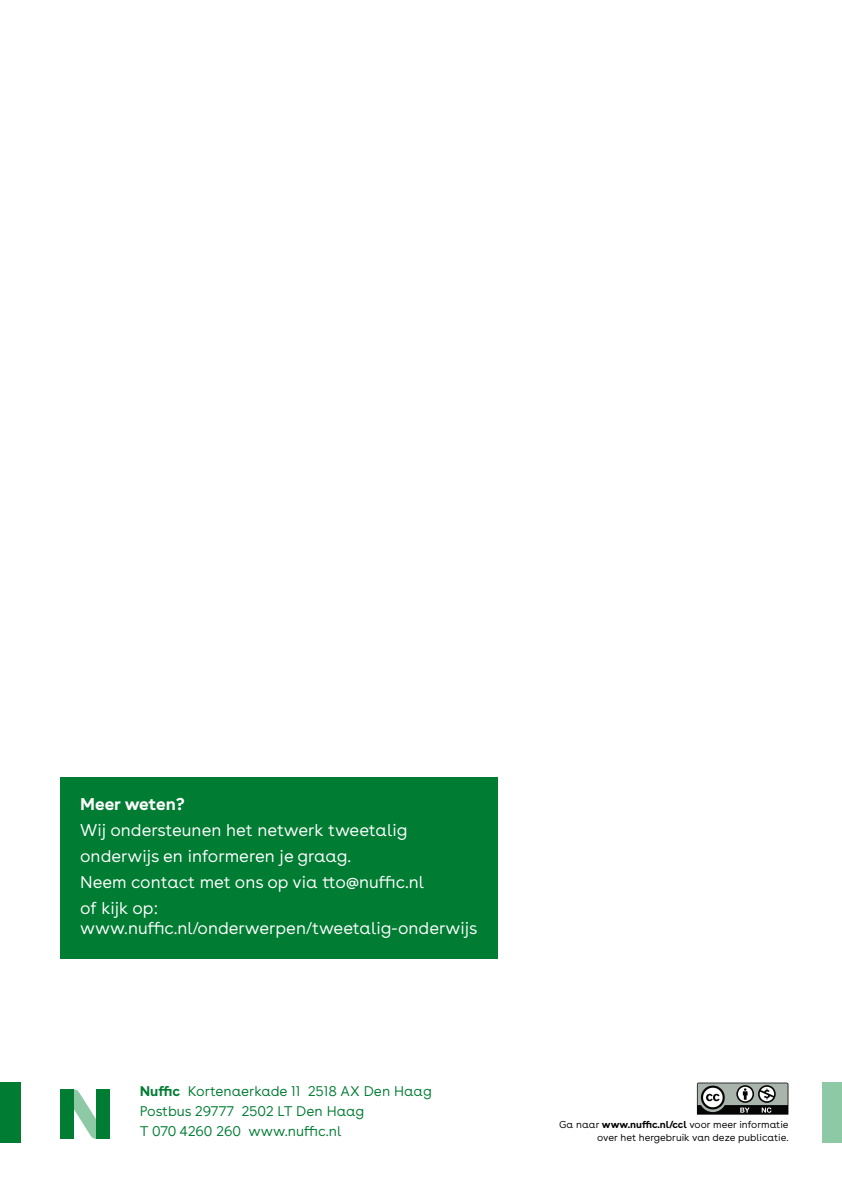
<style>
.page{position:relative;width:842px;height:1191px;background:#fff}
.page>*{position:absolute;margin:0;border:0;box-sizing:border-box;transform-origin:0 0}
.P_-_Platte_tekst{font:300 17px/26px "Buenos Aires";color:#fff}
.P_-_Platte_tekst-2{font:700 17px "Buenos Aires";color:#fff}
.t1{font:300 14px "Buenos Aires";color:#007c33}
.t2{font:300 10px "Buenos Aires";color:#000}
.s1{font-weight:700}
</style>
<div class="page">
<svg style="left:74px;top:1089px;width:22px;height:50px"></svg>
<div style="left:96px;top:1089px;width:14px;height:50px;background:#007c33"></div>
<div style="left:60px;top:1089px;width:14px;height:50px;background:#007c33"></div>
<div style="left:822px;top:1082px;width:20px;height:61px;background:#8dc9a4"></div>
<div style="left:0;top:1082px;width:20px;height:61px;background:#007c33"></div>
<svg style="left:697px;top:1082px;width:91px;height:32px;background:#787c79"></svg>
<div style="left:60px;top:777px;width:437px;height:181px;background:#007c33"></div>
<p class="P_-_Platte_tekst-2" style="left:80px;top:793px;width:106px">Meer weten?</p>
<p class="P_-_Platte_tekst" style="left:80px;top:818px;width:329px">Wij ondersteunen het netwerk tweetalig onderwijs en informeren je graag.</p>
<p class="P_-_Platte_tekst" style="left:80px;top:870px;width:345px">Neem contact met ons op via tto@nuffic.nl of kijk op:</p>
<p class="P_-_Platte_tekst" style="left:80px;top:916px;width:399px">www.nuffic.nl/onderwerpen/tweetalig-onderwijs</p>
<p class="t1" style="left:140px;top:1082px;width:293px"><span class="s1">Nuffic</span> Kortenaerkade 11 2518 AX Den Haag</p>
<p class="t1" style="left:140px;top:1102px;width:226px">Postbus 29777 2502 LT Den Haag</p>
<p class="t1" style="left:140px;top:1122px;width:203px">T 070 4260 260 www.nuffic.nl</p>
<p class="t2" style="left:559px;top:1118px;width:231px">Ga naar <span class="s1">www.nuffic.nl/ccl</span> voor meer informatie</p>
<p class="t2" style="left:597px;top:1131px;width:193px">over het hergebruik van deze publicatie.</p>
</div>
